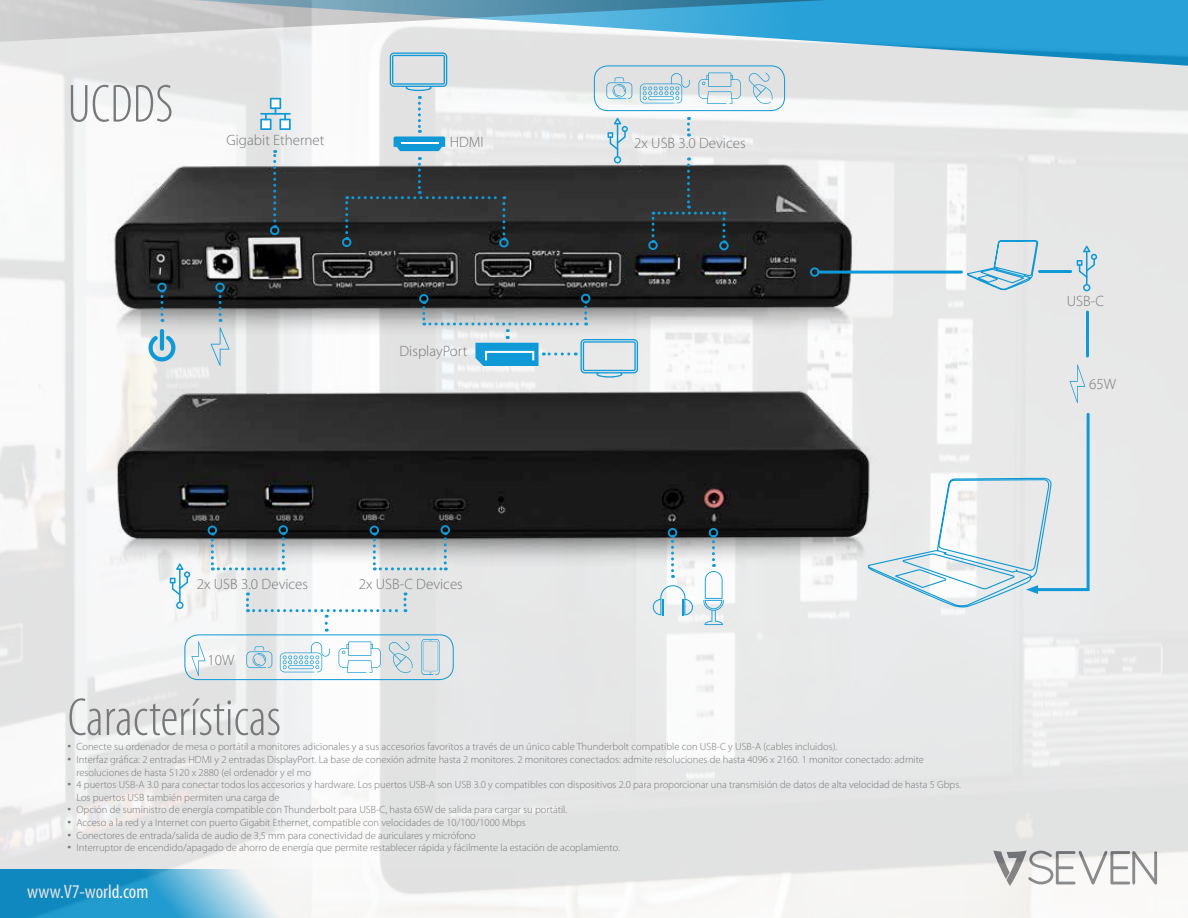
<style>
.page{position:relative;width:1188px;height:918px;background:#fff}
.page>*{position:absolute;margin:0;border:0;box-sizing:border-box;transform-origin:0 0}
.t1{font:300 condensed 54px "Myriad Pro";color:#78787a}
.t2{font:condensed 19.5px "Myriad Pro";color:#fff}
.t3{font:300 15px "Myriad Pro";color:#78787a}
.t4{font:300 10.5px/12.6px "Myriad Pro";color:#78787a}
.s1{font-size:15px}
</style>
<div class="page">
<img style="left:0;top:0;width:1188px;height:918px">
<img style="left:108px;top:319px;width:769px;height:283px">
<img style="left:108px;top:123px;width:749px;height:233px">
<div style="left:648px;top:241px;width:10px;height:9px;border:2px solid #0f99d6;border-radius:50%"></div>
<div style="left:719px;top:241px;width:10px;height:9px;border:2px solid #0f99d6;border-radius:50%"></div>
<svg style="left:211px;top:532px;width:74px;height:38px;background:#a7afb3"></svg>
<div style="left:208px;top:526px;width:9px;height:9px;border:2px solid #0f99d6;border-radius:50%"></div>
<div style="left:279px;top:525px;width:9px;height:10px;border:2px solid #0f99d6;border-radius:50%"></div>
<svg style="left:373px;top:532px;width:74px;height:38px;background:#9fa7aa"></svg>
<div style="left:370px;top:526px;width:9px;height:9px;border:2px solid #0f99d6;border-radius:50%"></div>
<div style="left:441px;top:525px;width:9px;height:10px;border:2px solid #0f99d6;border-radius:50%"></div>
<div style="left:419px;top:294px;width:10px;height:9px;border:2px solid #0f99d6;border-radius:50%"></div>
<div style="left:581px;top:294px;width:9px;height:9px;border:2px solid #0f99d6;border-radius:50%"></div>
<div style="left:342px;top:238px;width:9px;height:9px;border:2px solid #0f99d6;border-radius:50%"></div>
<div style="left:499px;top:238px;width:10px;height:10px;border:2px solid #0f99d6;border-radius:50%"></div>
<svg style="left:273px;top:150px;width:3px;height:76px"></svg>
<div style="left:270px;top:226px;width:9px;height:9px;border:2px solid #0f99d6;border-radius:50%"></div>
<hr style="left:819px;top:271px;width:142px;height:3px;background:#0f99d6">
<div style="left:810px;top:267px;width:9px;height:10px;border:2px solid #0f99d6;border-radius:50%"></div>
<hr style="left:1086px;top:312px;width:3px;height:44px;background:#0f99d6">
<hr style="left:1039px;top:270px;width:32px;height:3px;background:#0f99d6">
<div style="left:215px;top:283px;width:10px;height:9px;border:2px solid #0f99d6;border-radius:50%"></div>
<div style="left:157px;top:283px;width:10px;height:9px;border:2px solid #0f99d6;border-radius:50%"></div>
<svg style="left:671px;top:537px;width:3px;height:41px"></svg>
<div style="left:668px;top:528px;width:9px;height:9px;border:2px solid #0f99d6;border-radius:50%"></div>
<div style="left:709px;top:528px;width:9px;height:9px;border:2px solid #0f99d6;border-radius:50%"></div>
<svg style="left:614px;top:156px;width:7px;height:8px"></svg>
<hr style="left:617px;top:123px;width:1px;height:34px;background:#0f99d6">
<svg style="left:608px;top:118px;width:20px;height:32px"></svg>
<svg style="left:176px;top:602px;width:8px;height:7px"></svg>
<hr style="left:179px;top:568px;width:2px;height:34px;background:#0f99d6">
<svg style="left:170px;top:563px;width:20px;height:32px"></svg>
<svg style="left:1083px;top:284px;width:7px;height:7px"></svg>
<hr style="left:1086px;top:251px;width:2px;height:34px;background:#0f99d6">
<svg style="left:1077px;top:246px;width:20px;height:32px"></svg>
<svg style="left:260px;top:98px;width:31px;height:32px"></svg>
<svg style="left:211px;top:290px;width:19px;height:76px"></svg>
<svg style="left:1070px;top:364px;width:15px;height:39px"></svg>
<svg style="left:967px;top:239px;width:71px;height:52px;background:#c4dae4"></svg>
<svg style="left:867px;top:411px;width:224px;height:198px;background:#dfe7ea"></svg>
<svg style="left:748px;top:73px;width:25px;height:32px"></svg>
<svg style="left:606px;top:77px;width:26px;height:22px"></svg>
<svg style="left:640px;top:73px;width:50px;height:30px"></svg>
<svg style="left:648px;top:96px;width:26px;height:4px"></svg>
<hr style="left:649px;top:97px;width:24px;height:2px;background:#0f99d6">
<svg style="left:699px;top:73px;width:42px;height:31px"></svg>
<div style="left:594px;top:66px;width:191px;height:45px;border:1px solid #0f99d6;border-radius:14px"></div>
<svg style="left:388px;top:642px;width:25px;height:32px"></svg>
<svg style="left:246px;top:646px;width:26px;height:22px"></svg>
<svg style="left:280px;top:642px;width:50px;height:30px"></svg>
<svg style="left:288px;top:665px;width:26px;height:4px"></svg>
<hr style="left:289px;top:666px;width:24px;height:2px;background:#0f99d6">
<svg style="left:339px;top:642px;width:42px;height:31px"></svg>
<div style="left:184px;top:634px;width:270px;height:46px;border:1px solid #0f99d6;border-radius:14px"></div>
<svg style="left:704px;top:535px;width:20px;height:90px"></svg>
<svg style="left:653px;top:585px;width:40px;height:30px"></svg>
<svg style="left:652px;top:158px;width:73px;height:85px;background:#3c4143"></svg>
<svg style="left:687px;top:117px;width:3px;height:19px"></svg>
<svg style="left:390px;top:52px;width:57px;height:99px;background:#b9d5e2"></svg>
<svg style="left:345px;top:157px;width:160px;height:83px;background:#424547"></svg>
<svg style="left:146px;top:290px;width:32px;height:74px;background:#869da8"></svg>
<svg style="left:422px;top:301px;width:216px;height:77px;background:#b1c2c9"></svg>
<svg style="left:246px;top:592px;width:160px;height:40px"></svg>
<svg style="left:191px;top:641px;width:15px;height:35px"></svg>
<svg style="left:422px;top:639px;width:18px;height:36px"></svg>
<h1 class="t1" style="left:68px;top:72px;width:108px">UCDDS</h1>
<h3 class="t3" style="left:226px;top:131px;width:100px">Gigabit Ethernet</h3>
<h3 class="t3" style="left:634px;top:134px;width:113px">2x USB 3.0 Devices</h3>
<h3 class="t3" style="left:450px;top:133px;width:35px">HDMI</h3>
<h3 class="t3" style="left:400px;top:342px;width:69px">DisplayPort</h3>
<h3 class="t3" style="left:197px;top:575px;width:113px">2x USB 3.0 Devices</h3>
<h3 class="t3" style="left:359px;top:575px;width:106px">2x USB-C Devices</h3>
<h3 class="t3" style="left:208px;top:651px;width:28px">10W</h3>
<h1 class="t1" style="left:68px;top:685px;width:215px">Características</h1>
<p class="t4" style="left:68px;top:740px;width:771px"><span class="s1">•</span> Conecte su ordenador de mesa o portátil a monitores adicionales y a sus accesorios favoritos a través de un único cable Thunderbolt compatible con USB-C y USB-A (cables incluidos).</p>
<p class="t4" style="left:76px;top:753px;width:849px;text-indent:-9px"><span class="s1">•</span> Interfaz gráfica: 2 entradas HDMI y 2 entradas DisplayPort. La base de conexión admite hasta 2 monitores. 2 monitores conectados: admite resoluciones de hasta 4096 x 2160. 1 monitor conectado: admite resoluciones de hasta 5120 x 2880 (el ordenador y el mo</p>
<p class="t4" style="left:76px;top:778px;width:886px;text-indent:-9px"><span class="s1">•</span> 4 puertos USB-A 3.0 para conectar todos los accesorios y hardware. Los puertos USB-A son USB 3.0 y compatibles con dispositivos 2.0 para proporcionar una transmisión de datos de alta velocidad de hasta 5 Gbps.<br>Los puertos USB también permiten una carga de</p>
<p class="t4" style="left:68px;top:803px;width:501px"><span class="s1">•</span> Opción de suministro de energía compatible con Thunderbolt para USB-C, hasta 65W de salida para cargar su portátil.</p>
<p class="t4" style="left:68px;top:816px;width:460px"><span class="s1">•</span> Acceso a la red y a Internet con puerto Gigabit Ethernet, compatible con velocidades de 10/100/1000 Mbps</p>
<p class="t4" style="left:68px;top:829px;width:410px"><span class="s1">•</span> Conectores de entrada/salida de audio de 3,5 mm para conectividad de auriculares y micrófono</p>
<p class="t4" style="left:68px;top:841px;width:554px"><span class="s1">•</span> Interruptor de encendido/apagado de ahorro de energía que permite restablecer rápida y fácilmente la estación de acoplamiento.</p>
<h2 class="t2" style="left:27px;top:880px;width:123px">www.V7-world.com</h2>
<h3 class="t3" style="left:1067px;top:292px;width:39px">USB-C</h3>
<h3 class="t3" style="left:1089px;top:375px;width:28px">65W</h3>
</div>
